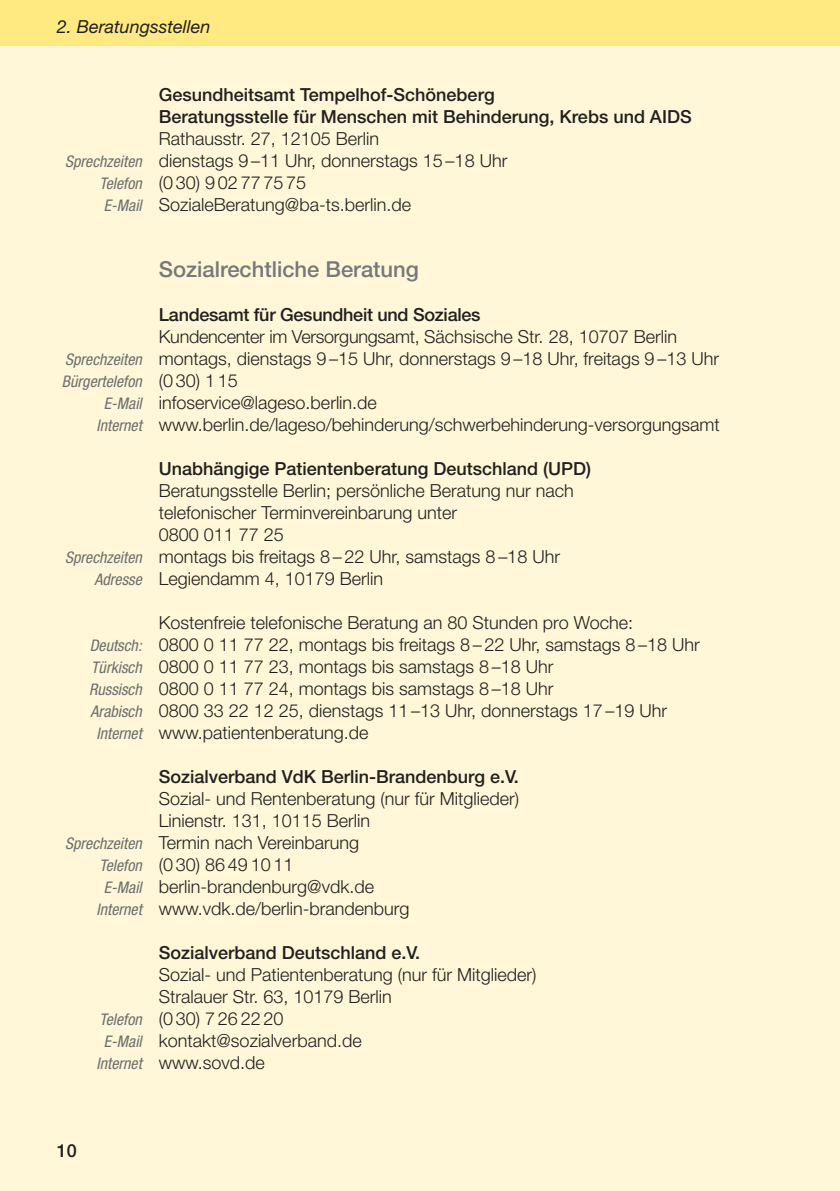
<style>
.page{position:relative;width:840px;height:1191px;background:#fff}
.page>*{position:absolute;margin:0;border:0;box-sizing:border-box;transform-origin:0 0}
.t1{font:500 22px "Helvetica Neue";color:#77787b}
.t2{font:300 18px/22px "Helvetica Neue";color:#231f20}
.t3{font:500 18px/22px "Helvetica Neue";color:#231f20}
.t4{font:italic 18px "Helvetica Neue";color:#231f20}
.t5{font:italic condensed 16px "Helvetica Neue LT";color:#6d6e70}
.s1{font-family:"Helvetica Neue LT";font-weight:400;font-style:italic;font-stretch:condensed;font-size:16px;color:#6d6e70}
.s2{font-family:"Helvetica Neue";font-weight:300;font-style:normal;font-stretch:normal;font-size:18px;color:#231f20}
</style>
<div class="page">
<div style="left:0;top:0;width:839px;height:1191px;background:#fff7d7"></div>
<div style="left:0;top:0;width:839px;height:45px;background:#ffea82"></div>
<p class="t4" style="left:57px;top:20px;width:155px">2. Beratungsstellen</p>
<p class="t3" style="left:159px;top:85px;width:534px">Gesundheitsamt Tempelhof-Schöneberg<br>Beratungsstelle für Menschen mit Behinderung, Krebs und AIDS</p>
<p class="t2" style="left:159px;top:129px;width:222px">Rathausstr. 27, 12105 Berlin</p>
<p class="t2" style="left:65px;top:151px;width:443px"><span class="s1">Sprechzeiten</span> dienstags 9 –11 Uhr, donnerstags 15 –18 Uhr</p>
<p class="t2" style="left:99px;top:173px;width:208px"><span class="s1">Telefon</span> (0 30) 9 02 77 75 75</p>
<p class="t2" style="left:104px;top:195px;width:308px"><span class="s1">E-Mail</span> SozialeBeratung@ba-ts.berlin.de</p>
<p class="t1" style="left:159px;top:261px;width:261px">Sozialrechtliche Beratung</p>
<p class="t3" style="left:159px;top:305px;width:323px">Landesamt für Gesundheit und Soziales</p>
<p class="t2" style="left:65px;top:327px;width:655px;text-indent:94px">Kundencenter im Versorgungsamt, Sächsische Str. 28, 10707 Berlin<br><span class="s1">Sprechzeiten</span> montags, dienstags 9 –15 Uhr, donnerstags 9 –18 Uhr, freitags 9 –13 Uhr</p>
<p class="t5" style="left:62px;top:375px;width:177px">Bürgertelefon <span class="s2">(0 30) 1 15</span></p>
<p class="t2" style="left:96px;top:393px;width:624px;text-indent:7px"><span class="s1">E-Mail</span> infoservice@lageso.berlin.de<br><span class="s1">Internet</span> www.berlin.de/lageso/behinderung/schwerbehinderung-versorgungsamt</p>
<p class="t3" style="left:159px;top:459px;width:433px">Unabhängige Patientenberatung Deutschland (UPD)</p>
<p class="t2" style="left:159px;top:481px;width:416px">Beratungsstelle Berlin; persönliche Beratung nur nach</p>
<p class="t2" style="left:159px;top:503px;width:300px">telefonischer Terminvereinbarung unter</p>
<p class="t2" style="left:159px;top:525px;width:126px">0800 011 77 25</p>
<p class="t2" style="left:65px;top:547px;width:496px"><span class="s1">Sprechzeiten</span> montags bis freitags 8 – 22 Uhr, samstags 8 –18 Uhr</p>
<p class="t2" style="left:94px;top:569px;width:290px"><span class="s1">Adresse</span> Legiendamm 4, 10179 Berlin</p>
<p class="t2" style="left:159px;top:613px;width:475px">Kostenfreie telefonische Beratung an 80 Stunden pro Woche:</p>
<p class="t2" style="left:90px;top:635px;width:611px"><span class="s1">Deutsch:</span> 0800 0 11 77 22, montags bis freitags 8 – 22 Uhr, samstags 8 –18 Uhr</p>
<p class="t2" style="left:91px;top:657px;width:463px"><span class="s1">Türkisch</span> 0800 0 11 77 23, montags bis samstags 8 –18 Uhr</p>
<p class="t2" style="left:89px;top:679px;width:465px"><span class="s1">Russisch</span> 0800 0 11 77 24, montags bis samstags 8 –18 Uhr</p>
<p class="t2" style="left:90px;top:701px;width:578px"><span class="s1">Arabisch</span> 0800 33 22 12 25, dienstags 11 –13 Uhr, donnerstags 17 –19 Uhr</p>
<p class="t2" style="left:96px;top:723px;width:273px"><span class="s1">Internet</span> www.patientenberatung.de</p>
<p class="t3" style="left:159px;top:767px;width:361px">Sozialverband VdK Berlin-Brandenburg e.V.</p>
<p class="t2" style="left:159px;top:789px;width:361px">Sozial- und Rentenberatung (nur für Mitglieder)</p>
<p class="t2" style="left:159px;top:811px;width:213px">Linienstr. 131, 10115 Berlin</p>
<p class="t2" style="left:65px;top:833px;width:295px"><span class="s1">Sprechzeiten</span> Termin nach Vereinbarung</p>
<p class="t2" style="left:99px;top:855px;width:195px"><span class="s1">Telefon</span> (0 30) 86 49 10 11</p>
<p class="t2" style="left:104px;top:877px;width:271px"><span class="s1">E-Mail</span> berlin-brandenburg@vdk.de</p>
<p class="t2" style="left:96px;top:899px;width:314px"><span class="s1">Internet</span> www.vdk.de/berlin-brandenburg</p>
<p class="t3" style="left:159px;top:943px;width:263px">Sozialverband Deutschland e.V.</p>
<p class="t2" style="left:159px;top:965px;width:379px">Sozial- und Patientenberatung (nur für Mitglieder)</p>
<p class="t2" style="left:159px;top:987px;width:234px">Stralauer Str. 63, 10179 Berlin</p>
<p class="t2" style="left:99px;top:1009px;width:185px"><span class="s1">Telefon</span> (0 30) 7 26 22 20</p>
<p class="t2" style="left:104px;top:1031px;width:259px"><span class="s1">E-Mail</span> kontakt@sozialverband.de</p>
<p class="t2" style="left:96px;top:1053px;width:170px"><span class="s1">Internet</span> www.sovd.de</p>
<p class="t3" style="left:57px;top:1141px;width:21px">10</p>
</div>
